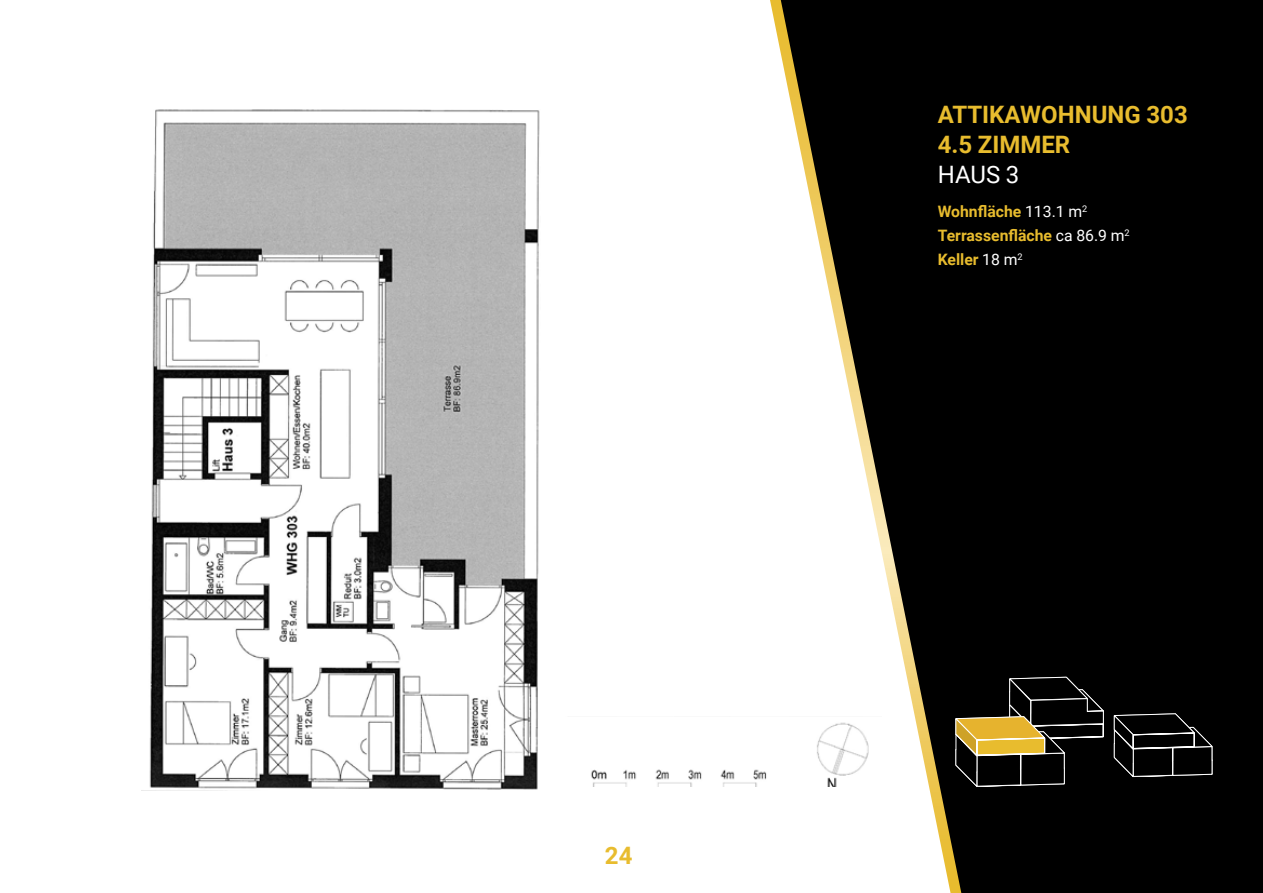
<style>
.page{position:relative;width:1263px;height:893px;background:#fff}
.page>*{position:absolute;margin:0;border:0;box-sizing:border-box;transform-origin:0 0}
.t1{font:700 24px/30px "Roboto";color:#e8bc2e}
.t2{font:24px "Roboto";color:#fff}
.t3{font:700 15.75px/24px "Roboto";color:#e8bc2e}
.s1{font-weight:400;color:#fff}
</style>
<div class="page">
<svg style="left:781px;top:0;width:482px;height:893px;fill:#000"></svg>
<img style="left:591px;top:716px;width:291px;height:71px">
<img style="left:149px;top:109px;width:391px;height:681px">
<svg style="left:1113px;top:712px;width:100px;height:66px;background:#1d1d1d"></svg>
<svg style="left:954px;top:676px;width:151px;height:112px;background:#37301c"></svg>
<h1 class="t1" style="left:605px;top:839px;width:29px">24</h1>
<h1 class="t1" style="left:938px;top:99px;width:252px">ATTIKAWOHNUNG 303<br>4.5 ZIMMER</h1>
<h1 class="t2" style="left:938px;top:158px;width:83px">HAUS 3</h1>
<p class="t3" style="left:938px;top:199px;width:194px">Wohnfläche <span class="s1">113.1 m</span><sup>2<br></sup>Terrassenfläche <span class="s1">ca 86.9 m</span><sup>2<br></sup>Keller <span class="s1">18 m</span><sup>2</sup></p>
</div>
